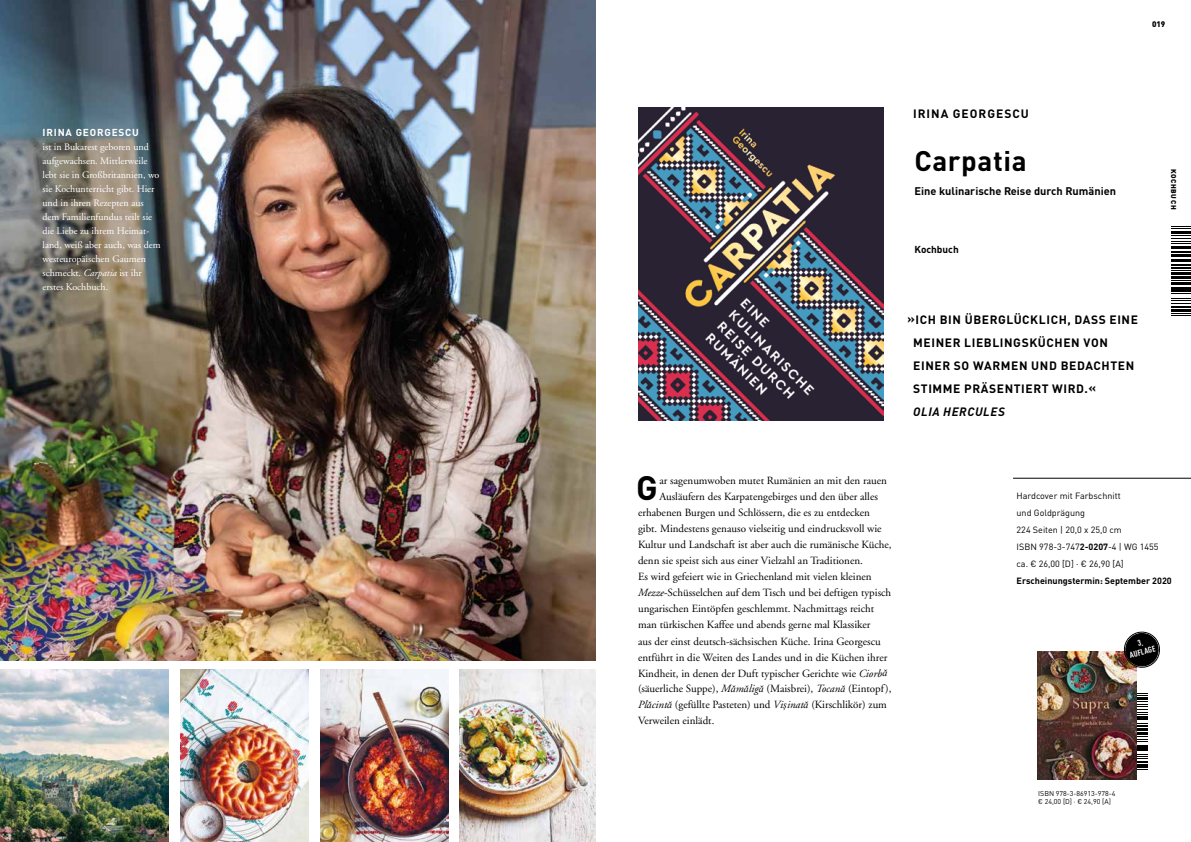
<style>
.page{position:relative;width:1191px;height:842px;background:#fff}
.page>*{position:absolute;margin:0;border:0;box-sizing:border-box;transform-origin:0 0}
.t1{font:700 33.5px "DIN Pro";color:#000}
.t2{font:700 28px "DIN Pro";letter-spacing:.02em;color:#000}
.t3{font:700 12px/23px "DIN Pro";letter-spacing:.05em;color:#000}
.t4{font:700 12px "DIN Pro";letter-spacing:.08em;color:#000}
.t5{font:italic 700 12px "DIN Pro";letter-spacing:.05em;color:#000}
.t6{font:11px "Adobe Garamond";color:#000}
.t7{font:700 11px "DIN Pro";color:#000}
.t8{font:10px/14px "Adobe Garamond";color:#fff}
.t9{font:700 10px "DIN Pro";letter-spacing:.08em;color:#fff}
.t10{font:700 10px "DIN Pro";color:#000}
.t11{font:9px/17px "DIN Pro";color:#000}
.t12{font:700 9px "DIN Pro";color:#000}
.t13{font:700 condensed 8.3px/9px "DIN Pro";color:#fff;text-align:center}
.t14{font:900 8px "DIN Pro";color:#000}
.t15{font:7px/8.4px "DIN Pro";color:#000}
.t16{font:900 7px "DIN Pro";letter-spacing:.09em;color:#000}
.s1{font-style:italic}
.s2{font-family:"Times New Roman";font-style:italic;font-size:10px}
.s3{font-weight:700}
</style>
<div class="page">
<svg style="left:1171px;top:313px;width:20px;height:3px"></svg>
<hr style="left:1171px;top:309px;width:20px;height:3px;background:#000">
<hr style="left:1171px;top:306px;width:20px;height:2px;background:#000">
<svg style="left:1171px;top:293px;width:20px;height:11px"></svg>
<hr style="left:1171px;top:289px;width:20px;height:3px;background:#000">
<hr style="left:1171px;top:287px;width:20px;height:2px;background:#000">
<hr style="left:1171px;top:282px;width:20px;height:3px;background:#000">
<svg style="left:1171px;top:280px;width:20px;height:1px"></svg>
<hr style="left:1171px;top:276px;width:20px;height:3px;background:#000">
<hr style="left:1171px;top:273px;width:20px;height:2px;background:#000">
<svg style="left:1171px;top:270px;width:20px;height:1px"></svg>
<hr style="left:1171px;top:267px;width:20px;height:2px;background:#000">
<hr style="left:1171px;top:264px;width:20px;height:2px;background:#000">
<hr style="left:1171px;top:259px;width:20px;height:3px;background:#000">
<svg style="left:1171px;top:256px;width:20px;height:1px"></svg>
<hr style="left:1171px;top:253px;width:20px;height:2px;background:#000">
<hr style="left:1171px;top:251px;width:20px;height:2px;background:#000">
<hr style="left:1171px;top:246px;width:20px;height:3px;background:#000">
<svg style="left:1171px;top:235px;width:20px;height:9px"></svg>
<hr style="left:1171px;top:231px;width:20px;height:3px;background:#000">
<svg style="left:1171px;top:226px;width:20px;height:3px"></svg>
<svg style="left:1136px;top:693px;width:11px;height:77px"></svg>
<img style="left:180px;top:669px;width:128px;height:173px">
<img style="left:638px;top:108px;width:245px;height:313px">
<img style="left:0;top:0;width:595px;height:660px">
<img style="left:321px;top:669px;width:128px;height:173px">
<img style="left:459px;top:669px;width:136px;height:173px">
<hr style="left:1013px;top:478px;width:178px;height:1px;background:#000">
<img style="left:0;top:669px;width:168px;height:173px">
<img style="left:1037px;top:652px;width:99px;height:127px">
<svg style="left:1122px;top:631px;width:38px;height:38px"></svg>
<p class="t9" style="left:43px;top:124px;width:98px">IRINA GEORGESCU</p>
<p class="t8" style="left:43px;top:140px;width:120px">ist in Bukarest geboren und aufgewachsen. Mittlerweile lebt sie in Großbritannien, wo sie Kochunterricht gibt. Hier und in ihren Rezepten aus dem Familienfundus teilt sie die Liebe zu ihrem Heimat&shy;land, weiß aber auch, was dem westeuropäischen Gaumen schmeckt. <span class="s1">Carpatia</span> ist ihr erstes Kochbuch.</p>
<p class="t14" style="left:1152px;top:18px;width:15px">019</p>
<p class="t4" style="left:913px;top:103px;width:117px">IRINA GEORGESCU</p>
<h2 class="t2" style="left:914px;top:138px;width:114px">Carpatia</h2>
<p class="t7" style="left:914px;top:182px;width:203px">Eine kulinarische Reise durch Rumänien</p>
<p class="t10" style="left:914px;top:241px;width:46px">Kochbuch</p>
<p class="t3" style="left:913px;top:306px;width:226px;text-indent:-6px">»ICH BIN ÜBERGLÜCKLICH, DASS EINE<br>MEINER LIEBLINGSKÜCHEN VON<br>EINER SO WARMEN UND BEDACHTEN<br>STIMME PRÄSENTIERT WIRD.«</p>
<p class="t5" style="left:913px;top:401px;width:93px">OLIA HERCULES</p>
<p class="t16" style="left:1179px;top:169px;width:42px;rotate:90deg">Kochbuch</p>
<h1 class="t1" style="left:636px;top:460px;width:23px">G</h1>
<p class="t6" style="left:659px;top:475px;width:229px">ar sagenumwoben mutet Rumänien an mit den rauen</p>
<p class="t6" style="left:659px;top:491px;width:220px">Ausläufern des Karpatengebirges und den über alles</p>
<p class="t6" style="left:638px;top:507px;width:233px">erhabenen Burgen und Schlössern, die es zu entdecken</p>
<p class="t6" style="left:638px;top:523px;width:245px">gibt. Mindestens genauso vielseitig und eindrucksvoll wie</p>
<p class="t6" style="left:638px;top:539px;width:255px">Kultur und Landschaft ist aber auch die rumänische Küche,</p>
<p class="t6" style="left:638px;top:555px;width:226px">denn sie speist sich aus einer Vielzahl an Traditionen.</p>
<p class="t6" style="left:638px;top:571px;width:235px">Es wird gefeiert wie in Griechenland mit vielen kleinen</p>
<p class="t6" style="left:638px;top:587px;width:255px"><span class="s1">Mezze</span>-Schüsselchen auf dem Tisch und bei deftigen typisch</p>
<p class="t6" style="left:638px;top:603px;width:238px">ungarischen Eintöpfen geschlemmt. Nachmittags reicht</p>
<p class="t6" style="left:638px;top:619px;width:234px">man türkischen Kaffee und abends gerne mal Klassiker</p>
<p class="t6" style="left:638px;top:635px;width:244px">aus der einst deutsch-sächsischen Küche. Irina Georgescu</p>
<p class="t6" style="left:638px;top:651px;width:251px">entführt in die Weiten des Landes und in die Küchen ihrer</p>
<p class="t6" style="left:638px;top:667px;width:251px">Kindheit, in denen der Duft typischer Gerichte wie <span class="s1">Ciorb</span><span class="s2">ă</span></p>
<p class="t6" style="left:638px;top:683px;width:255px">(säuerliche Suppe), <span class="s1">M</span><span class="s2">ă</span><span class="s1">m</span><span class="s2">ă</span><span class="s1">lig</span><span class="s2">ă</span> (Maisbrei), <span class="s1">Tocan</span><span class="s2">ă</span> (Eintopf),</p>
<p class="t6" style="left:638px;top:699px;width:250px"><span class="s1">Pl</span><span class="s2">ă</span><span class="s1">cint</span><span class="s2">ă</span> (gefüllte Pasteten) und <span class="s1">Vi</span><span class="s2">ș</span><span class="s1">inat</span><span class="s2">ă</span> (Kirschlikör) zum</p>
<p class="t6" style="left:638px;top:715px;width:78px">Verweilen einlädt.</p>
<p class="t11" style="left:1016px;top:487px;width:143px">Hardcover mit Farbschnitt<br>und Goldprägung<br>224 Seiten | 20,0 x 25,0 cm<br>ISBN 978-3-747<span class="s3">2-0207</span>-4 | WG 1455 ca. € 26,00 [D] · € 26,90 [A]</p>
<p class="t12" style="left:1016px;top:574px;width:157px">Erscheinungstermin: September 2020</p>
<p class="t13" style="left:1126px;top:641px;width:28px;rotate:-14deg">3.<br>AUFLAGE</p>
<p class="t15" style="left:1038px;top:788px;width:79px">ISBN 978-3-86913-978-4 € 24,00 [D] · € 24,90 [A]</p>
</div>
